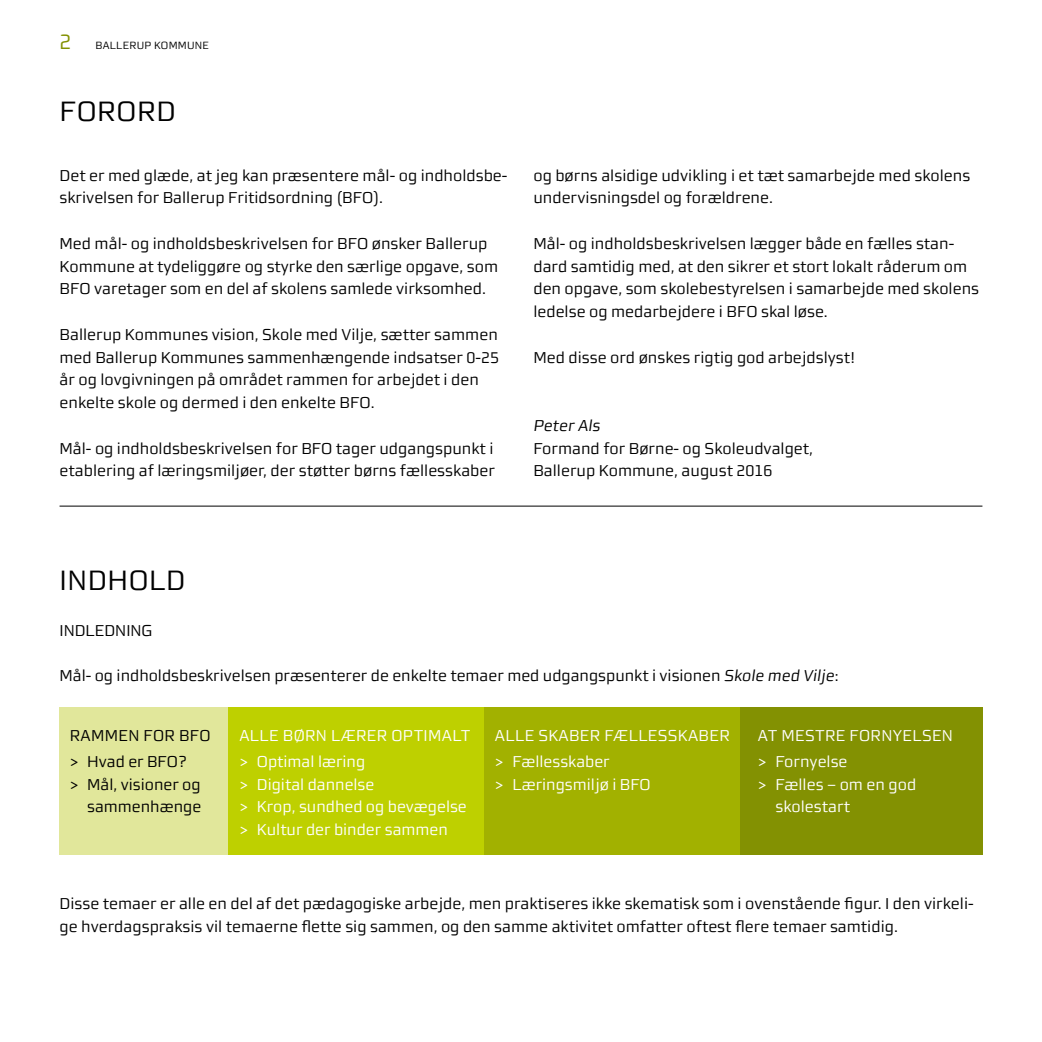
<style>
.page{position:relative;width:1042px;height:1042px;background:#fff}
.page>*{position:absolute;margin:0;border:0;box-sizing:border-box;transform-origin:0 0}
.t1{font:28px "Morgan Sans";letter-spacing:.02em;color:#000}
.t2{font:21px "Morgan Sans";color:#839102}
.t3{font:15.75px/22.8px "Morgan Sans";color:#000}
.t4{font:15.75px/22.8px "Morgan Sans";color:#fff}
.t5{font:15.75px/26.2px "Morgan Sans";letter-spacing:.02em;color:#fff}
.t6{font:15.75px/26.2px "Morgan Sans";letter-spacing:.02em;color:#000}
.t7{font:italic 15.75px "Morgan Sans";color:#000}
.t8{font:10.5px "Morgan Sans";letter-spacing:.02em;color:#000}
.s1{font-style:italic}
</style>
<div class="page">
<div style="left:737px;top:707px;width:245px;height:148px;background:#839102"></div>
<div style="left:224px;top:707px;width:261px;height:148px;background:#bed000"></div>
<div style="left:60px;top:707px;width:168px;height:148px;background:#e1e79b"></div>
<div style="left:484px;top:707px;width:255px;height:148px;background:#a2b100"></div>
<hr style="left:60px;top:506px;width:922px;height:1px;background:#000">
<h2 class="t2" style="left:60px;top:29px;width:14px">2</h2>
<p class="t8" style="left:95px;top:39px;width:115px">BALLERUP KOMMUNE</p>
<h1 class="t1" style="left:60px;top:95px;width:118px">FORORD</h1>
<p class="t3" style="left:60px;top:164px;width:449px">Det er med glæde, at jeg kan præsentere mål- og indholdsbe&shy;skrivelsen for Ballerup Fritidsordning (BFO).</p>
<p class="t3" style="left:60px;top:232px;width:440px">Med mål- og indholdsbeskrivelsen for BFO ønsker Ballerup<br>Kommune at tydeliggøre og styrke den særlige opgave, som<br>BFO varetager som en del af skolens samlede virksomhed.</p>
<p class="t3" style="left:60px;top:323px;width:441px">Ballerup Kommunes vision, Skole med Vilje, sætter sammen med Ballerup Kommunes sammenhængende indsatser 0-25 år og lovgivningen på området rammen for arbejdet i den enkelte skole og dermed i den enkelte BFO.</p>
<p class="t3" style="left:60px;top:437px;width:437px">Mål- og indholdsbeskrivelsen for BFO tager udgangspunkt i etablering af læringsmiljøer, der støtter børns fællesskaber</p>
<p class="t3" style="left:533px;top:164px;width:438px">og børns alsidige udvikling i et tæt samarbejde med skolens undervisningsdel og forældrene.</p>
<p class="t3" style="left:533px;top:232px;width:447px">Mål- og indholdsbeskrivelsen lægger både en fælles stan&shy;dard samtidig med, at den sikrer et stort lokalt råderum om den opgave, som skolebestyrelsen i samarbejde med skolens ledelse og medarbejdere i BFO skal løse.</p>
<p class="t3" style="left:533px;top:346px;width:324px">Med disse ord ønskes rigtig god arbejdslyst!</p>
<p class="t7" style="left:533px;top:416px;width:69px">Peter Als</p>
<p class="t3" style="left:533px;top:437px;width:281px">Formand for Børne- og Skoleudvalget,<br>Ballerup Kommune, august 2016</p>
<h1 class="t1" style="left:60px;top:564px;width:127px">INDHOLD</h1>
<p class="t3" style="left:60px;top:619px;width:95px">INDLEDNING</p>
<p class="t3" style="left:60px;top:664px;width:780px">Mål- og indholdsbeskrivelsen præsenterer de enkelte temaer med udgangspunkt i visionen <span class="s1">Skole med Vilje</span>:</p>
<p class="t6" style="left:70px;top:722px;width:142px">RAMMEN FOR BFO &gt; Hvad er BFO?</p>
<p class="t3" style="left:70px;top:772px;width:133px;text-align:right">&gt; Mål, visioner og sammenhænge</p>
<p class="t5" style="left:239px;top:722px;width:233px">ALLE BØRN LÆRER OPTIMALT &gt; Optimal læring</p>
<p class="t4" style="left:239px;top:772px;width:229px">&gt; Digital dannelse<br>&gt; Krop, sundhed og bevægelse &gt; Kultur der binder sammen</p>
<p class="t5" style="left:495px;top:722px;width:236px">ALLE SKABER FÆLLESSKABER &gt; Fællesskaber</p>
<p class="t4" style="left:495px;top:772px;width:157px">&gt; Læringsmiljø i BFO</p>
<p class="t5" style="left:758px;top:722px;width:197px">AT MESTRE FORNYELSEN &gt; Fornyelse</p>
<p class="t4" style="left:775px;top:772px;width:142px;text-indent:-17px">&gt; Fælles – om en god skolestart</p>
<p class="t3" style="left:60px;top:892px;width:915px">Disse temaer er alle en del af det pædagogiske arbejde, men praktiseres ikke skematisk som i ovenstående figur. I den virkeli&shy;ge hverdagspraksis vil temaerne flette sig sammen, og den samme aktivitet omfatter oftest flere temaer samtidig.</p>
</div>
